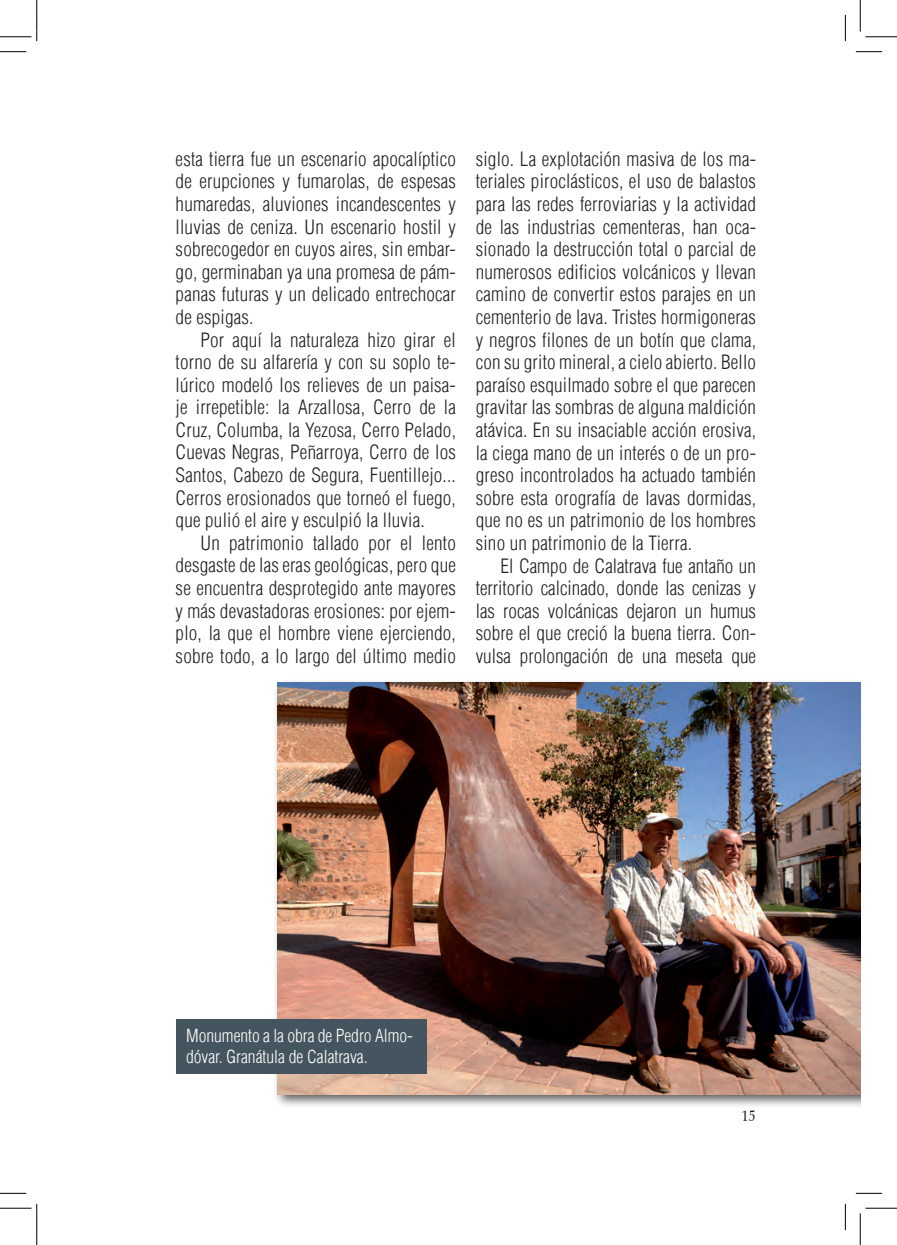
<style>
.page{position:relative;width:897px;height:1245px;background:#fff}
.page>*{position:absolute;margin:0;border:0;box-sizing:border-box;transform-origin:0 0}
.t1{font:19.25px/22.6px "Switzerland Cond Light Plain";letter-spacing:.01em;color:#231f20;text-align:justify}
.t2{font:17.5px/21px "Switzerland Cond Light Plain";color:#fff}
.t3{font:500 15.75px "Carmina BT";color:#231f20;scale:.8 1}
</style>
<div class="page">
<div style="left:273px;top:678px;width:587px;height:430px;background:#231f20;opacity:.75"></div>
<img style="left:277px;top:682px;width:583px;height:411px">
<div style="left:176px;top:1019px;width:250px;height:55px;background:#45555f"></div>
<svg style="left:0;top:51px;width:26px;height:1px"></svg>
<svg style="left:856px;top:51px;width:26px;height:1px"></svg>
<svg style="left:0;top:1192px;width:26px;height:1px"></svg>
<svg style="left:856px;top:1192px;width:26px;height:1px"></svg>
<svg style="left:845px;top:15px;width:1px;height:26px"></svg>
<svg style="left:845px;top:1203px;width:1px;height:26px"></svg>
<hr style="left:0;top:36px;width:32px;height:1px;background:#000">
<hr style="left:865px;top:36px;width:32px;height:1px;background:#000">
<hr style="left:0;top:1207px;width:32px;height:1px;background:#000">
<hr style="left:865px;top:1207px;width:32px;height:1px;background:#000">
<hr style="left:36px;top:0;width:1px;height:31px;background:#000">
<hr style="left:36px;top:1213px;width:1px;height:31px;background:#000">
<hr style="left:860px;top:0;width:1px;height:31px;background:#000">
<hr style="left:860px;top:1213px;width:1px;height:31px;background:#000">
<p class="t1" style="left:176px;top:147px;width:282px">esta tierra fue un escenario apocalíptico de erupciones y fumarolas, de espesas humaredas, aluviones incandescentes y lluvias de ceniza. Un escenario hostil y sobrecogedor en cuyos aires, sin embar&shy;go, germinaban ya una promesa de pám&shy;panas futuras y un delicado entrechocar de espigas.</p>
<p class="t1" style="left:176px;top:328px;width:282px;text-indent:25px">Por aquí la naturaleza hizo girar el torno de su alfarería y con su soplo te&shy;lúrico modeló los relieves de un paisa&shy;je irrepetible: la Arzallosa, Cerro de la Cruz, Columba, la Yezosa, Cerro Pelado, Cuevas Negras, Peñarroya, Cerro de los Santos, Cabezo de Segura, Fuentillejo...<br>Cerros erosionados que torneó el fuego, que pulió el aire y esculpió la lluvia.</p>
<p class="t1" style="left:176px;top:531px;width:282px;text-indent:25px">Un patrimonio tallado por el lento desgaste de las eras geológicas, pero que se encuentra desprotegido ante mayores y más devastadoras erosiones: por ejem&shy;plo, la que el hombre viene ejerciendo, sobre todo, a lo largo del último medio</p>
<p class="t1" style="left:476px;top:147px;width:282px">siglo. La explotación masiva de los ma&shy;teriales piroclásticos, el uso de balastos para las redes ferroviarias y la actividad de las industrias cementeras, han oca&shy;sionado la destrucción total o parcial de numerosos edificios volcánicos y llevan camino de convertir estos parajes en un cementerio de lava. Tristes hormigoneras y negros filones de un botín que clama, con su grito mineral, a cielo abierto. Bello paraíso esquilmado sobre el que parecen gravitar las sombras de alguna maldición atávica. En su insaciable acción erosiva, la ciega mano de un interés o de un pro&shy;greso incontrolados ha actuado también sobre esta orografía de lavas dormidas, que no es un patrimonio de los hombres sino un patrimonio de la Tierra.</p>
<p class="t1" style="left:476px;top:554px;width:282px;text-indent:25px">El Campo de Calatrava fue antaño un territorio calcinado, donde las cenizas y las rocas volcánicas dejaron un humus sobre el que creció la buena tierra. Con&shy;vulsa prolongación de una meseta que</p>
<p class="t2" style="left:186px;top:1024px;width:228px">Monumento a la obra de Pedro Almo&shy;dóvar. Granátula de Calatrava.</p>
<p class="t3" style="left:741px;top:1106px;width:20px">15</p>
</div>
